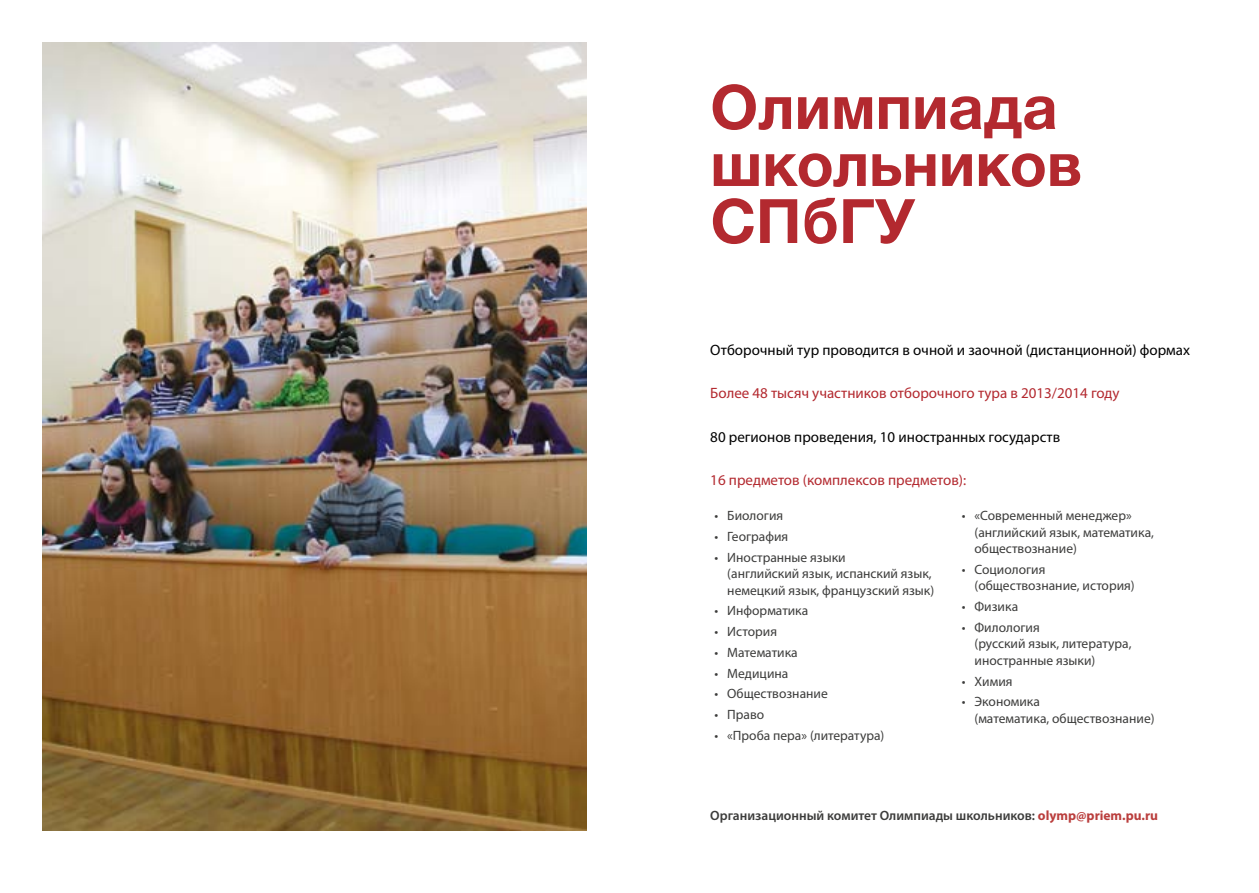
<style>
.page{position:relative;width:1259px;height:893px;background:#fff}
.page>*{position:absolute;margin:0;border:0;box-sizing:border-box;transform-origin:0 0}
.t1{font:700 61.5px/57px "Helvetica Neue Cyr";color:#b3292f}
.t2{font:15px "Myriad Pro";color:#000}
.t3{font:15px "Myriad Pro";color:#b3292f}
.t4{font:13.5px/16.5px "Myriad Pro";color:#3c3c3b}
.t5{font:600 13.5px "Myriad Pro";color:#3c3c3b}
.s1{font-weight:700;color:#ba3e3d}
</style>
<div class="page">
<img style="left:43px;top:43px;width:544px;height:787px">
<h1 class="t1" style="left:710px;top:79px;width:374px">Олимпиада школьников<br>СПбГУ</h1>
<p class="t2" style="left:710px;top:340px;width:481px">Отборочный тур проводится в очной и заочной (дистанционной) формах</p>
<p class="t3" style="left:710px;top:384px;width:411px">Более 48 тысяч участников отборочного тура в 2013/2014 году</p>
<p class="t2" style="left:710px;top:427px;width:351px">80 регионов проведения, 10 иностранных государств</p>
<p class="t3" style="left:710px;top:471px;width:257px">16 предметов (комплексов предметов):</p>
<p class="t4" style="left:714px;top:507px;width:70px">• Биология</p>
<p class="t4" style="left:714px;top:528px;width:75px">• География</p>
<p class="t4" style="left:727px;top:549px;width:208px;text-indent:-13px">• Иностранные языки<br>(английский язык, испанский язык, немецкий язык, французский язык)</p>
<p class="t4" style="left:714px;top:602px;width:95px">• Информатика</p>
<p class="t4" style="left:714px;top:623px;width:64px">• История</p>
<p class="t4" style="left:714px;top:644px;width:85px">• Математика</p>
<p class="t4" style="left:714px;top:665px;width:75px">• Медицина</p>
<p class="t4" style="left:714px;top:685px;width:115px">• Обществознание</p>
<p class="t4" style="left:714px;top:706px;width:51px">• Право</p>
<p class="t4" style="left:714px;top:727px;width:171px">• «Проба пера» (литература)</p>
<p class="t4" style="left:974px;top:507px;width:181px;text-indent:-13px">• «Современный менеджер» (английский язык, математика, обществознание)</p>
<p class="t4" style="left:974px;top:561px;width:162px;text-indent:-13px">• Социология (обществознание, история)</p>
<p class="t4" style="left:961px;top:598px;width:58px">• Физика</p>
<p class="t4" style="left:974px;top:619px;width:159px;text-indent:-13px">• Филология<br>(русский язык, литература, иностранные языки)</p>
<p class="t4" style="left:961px;top:672px;width:52px">• Химия</p>
<p class="t4" style="left:974px;top:693px;width:182px;text-indent:-13px">• Экономика<br>(математика, обществознание)</p>
<p class="t5" style="left:710px;top:807px;width:449px">Организационный комитет Олимпиады школьников: <span class="s1">olymp@priem.pu.ru</span></p>
</div>
